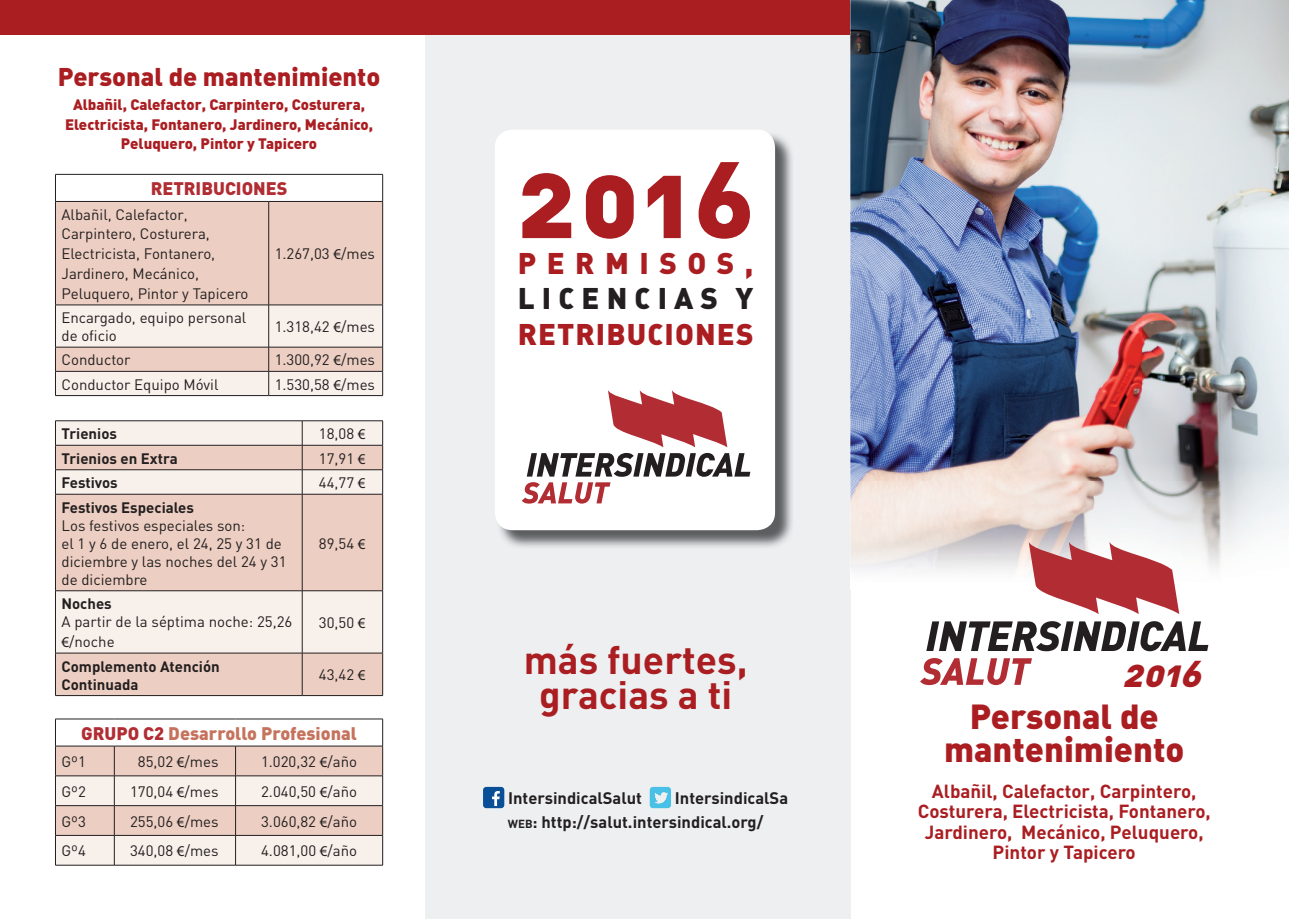
<style>
.page{position:relative;width:1289px;height:919px;background:#fff}
.page>*{position:absolute;margin:0;border:0;box-sizing:border-box;transform-origin:0 0}
.t1{font:104.25px "DIN Black Alternate";color:#aa1d21}
.t2{font:700 39px/34.8px "DIN";color:#aa1d21;text-align:center}
.t3{font:italic 36px "DIN Black Alternate";color:#aa1d21}
.t4{font:34.35px/32.8px "DIN Black Alternate";color:#aa1d21;text-align:center}
.t5{font:29.55px "DIN Black Alternate";letter-spacing:.035em;color:#aa1d21}
.t6{font:29.55px "DIN Black Alternate";letter-spacing:.24em;color:#231f20}
.t7{font:29.55px "DIN Black Alternate";letter-spacing:.355em;color:#aa1d21}
.t8{font:25.35px "DIN Black Alternate";color:#aa1d21}
.t9{font:700 18.75px/20.4px "DIN";color:#aa1d21;text-align:center}
.t10{font:900 18px "DIN";color:#c6735d}
.t11{font:900 18px "DIN";color:#b12d33}
.t12{font:700 16.5px/24.3px "DIN";color:#231f20}
.t13{font:15px/19.8px "DIN";color:#231f20}
.t14{font:900 15px/19.8px "DIN";color:#aa1d21;text-align:center}
.t15{font:700 15px/18px "DIN";color:#231f20}
.s1{font-family:"Myriad Pro"}
.s2{color:#b12d33}
.s3{font-size:11.55px}
</style>
<div class="page">
<div style="left:425px;top:0;width:425px;height:918px;background:#edeff0"></div>
<div style="left:0;top:0;width:850px;height:34px;background:#aa1d21"></div>
<img style="left:850px;top:0;width:438px;height:571px">
<svg style="left:920px;top:658px;width:111px;height:27px"></svg>
<svg style="left:926px;top:621px;width:282px;height:30px"></svg>
<svg style="left:1028px;top:541px;width:151px;height:73px"></svg>
<div style="left:56px;top:202px;width:326px;height:102px;background:#eccec2"></div>
<hr style="left:55px;top:174px;width:214px;height:1px;background:#231f20">
<svg style="left:55px;top:174px;width:1px;height:27px"></svg>
<hr style="left:269px;top:174px;width:114px;height:1px;background:#231f20">
<svg style="left:382px;top:174px;width:1px;height:27px"></svg>
<hr style="left:55px;top:201px;width:214px;height:1px;background:#231f20">
<hr style="left:55px;top:202px;width:1px;height:103px;background:#231f20">
<hr style="left:269px;top:201px;width:114px;height:1px;background:#231f20">
<hr style="left:268px;top:202px;width:1px;height:103px;background:#231f20">
<hr style="left:382px;top:202px;width:1px;height:103px;background:#231f20">
<hr style="left:55px;top:304px;width:214px;height:1px;background:#231f20">
<hr style="left:269px;top:304px;width:114px;height:1px;background:#231f20">
<svg style="left:55px;top:305px;width:328px;height:90px;background:#eddfd9"></svg>
<hr style="left:55px;top:395px;width:214px;height:1px;background:#231f20">
<hr style="left:269px;top:395px;width:114px;height:1px;background:#231f20">
<svg style="left:56px;top:421px;width:326px;height:24px;background:#f3ebe6"></svg>
<svg style="left:56px;top:446px;width:326px;height:249px;background:#eed8cf"></svg>
<hr style="left:55px;top:420px;width:247px;height:1px;background:#231f20">
<hr style="left:302px;top:420px;width:81px;height:1px;background:#231f20">
<hr style="left:55px;top:445px;width:247px;height:1px;background:#231f20">
<hr style="left:302px;top:445px;width:81px;height:1px;background:#231f20">
<hr style="left:55px;top:469px;width:247px;height:1px;background:#231f20">
<svg style="left:55px;top:421px;width:1px;height:73px"></svg>
<hr style="left:302px;top:469px;width:81px;height:1px;background:#231f20">
<svg style="left:302px;top:421px;width:1px;height:73px"></svg>
<svg style="left:382px;top:421px;width:1px;height:73px"></svg>
<hr style="left:55px;top:494px;width:247px;height:1px;background:#231f20">
<hr style="left:55px;top:494px;width:1px;height:96px;background:#231f20">
<hr style="left:302px;top:494px;width:81px;height:1px;background:#231f20">
<hr style="left:302px;top:494px;width:1px;height:96px;background:#231f20">
<hr style="left:382px;top:494px;width:1px;height:96px;background:#231f20">
<hr style="left:55px;top:590px;width:247px;height:1px;background:#231f20">
<hr style="left:55px;top:591px;width:1px;height:61px;background:#231f20">
<hr style="left:302px;top:590px;width:81px;height:1px;background:#231f20">
<hr style="left:302px;top:591px;width:1px;height:61px;background:#231f20">
<hr style="left:382px;top:591px;width:1px;height:61px;background:#231f20">
<hr style="left:55px;top:652px;width:247px;height:1px;background:#231f20">
<hr style="left:55px;top:653px;width:1px;height:42px;background:#231f20">
<hr style="left:302px;top:652px;width:81px;height:1px;background:#231f20">
<hr style="left:302px;top:653px;width:1px;height:42px;background:#231f20">
<hr style="left:382px;top:653px;width:1px;height:42px;background:#231f20">
<hr style="left:55px;top:695px;width:247px;height:1px;background:#231f20">
<hr style="left:302px;top:695px;width:81px;height:1px;background:#231f20">
<hr style="left:55px;top:718px;width:59px;height:1px;background:#231f20">
<hr style="left:114px;top:718px;width:121px;height:1px;background:#231f20">
<hr style="left:235px;top:718px;width:148px;height:1px;background:#231f20">
<svg style="left:55px;top:719px;width:328px;height:145px"></svg>
<hr style="left:55px;top:864px;width:59px;height:1px;background:#231f20">
<hr style="left:114px;top:864px;width:121px;height:1px;background:#231f20">
<hr style="left:235px;top:864px;width:148px;height:1px;background:#231f20">
<div style="left:483px;top:786px;width:21px;height:22px;background:#094f97;border-radius:3px"></div>
<svg style="left:492px;top:791px;width:8px;height:15px"></svg>
<svg style="left:649px;top:786px;width:22px;height:22px"></svg>
<img style="left:497px;top:132px;width:295px;height:415px">
<div style="left:495px;top:130px;width:280px;height:400px;background:#fff;border-radius:18px"></div>
<svg style="left:522px;top:453px;width:228px;height:50px"></svg>
<svg style="left:608px;top:390px;width:119px;height:57px"></svg>
<h3 class="t8" style="left:58px;top:60px;width:324px">Personal de mantenimiento</h3>
<p class="t14" style="left:65px;top:94px;width:309px">Albañil, Calefactor, Carpintero, Costurera,<br>Electricista, Fontanero, Jardinero, Mecánico,<br>Peluquero, Pintor y Tapicero</p>
<p class="t11" style="left:151px;top:177px;width:138px">RETRIBUCIONES</p>
<p class="t13" style="left:61px;top:204px;width:188px">Albañil, Calefactor,<br>Carpintero, Costurera,<br>Electricista, Fontanero,<br>Jardinero, Mecánico,<br>Peluquero, Pintor y Tapicero</p>
<p class="t13" style="left:275px;top:244px;width:102px">1.267,03 <span class="s1">€</span>/mes</p>
<p class="t13" style="left:61px;top:308px;width:186px;line-height:18px">Encargado, equipo personal de oficio</p>
<p class="t13" style="left:275px;top:316px;width:102px">1.318,42 <span class="s1">€</span>/mes</p>
<p class="t13" style="left:61px;top:350px;width:71px">Conductor</p>
<p class="t13" style="left:275px;top:350px;width:102px">1.300,92 <span class="s1">€</span>/mes</p>
<p class="t13" style="left:61px;top:374px;width:159px">Conductor Equipo Móvil</p>
<p class="t13" style="left:275px;top:374px;width:102px">1.530,58 <span class="s1">€</span>/mes</p>
<p class="t15" style="left:61px;top:424px;width:57px">Trienios</p>
<p class="t13" style="left:319px;top:423px;width:48px">18,08 <span class="s1">€</span></p>
<p class="t15" style="left:61px;top:448px;width:118px">Trienios en Extra</p>
<p class="t13" style="left:319px;top:448px;width:48px">17,91 <span class="s1">€</span></p>
<p class="t15" style="left:61px;top:473px;width:58px">Festivos</p>
<p class="t13" style="left:319px;top:472px;width:48px">44,77 <span class="s1">€</span></p>
<p class="t15" style="left:61px;top:497px;width:134px">Festivos Especiales</p>
<p class="t13" style="left:61px;top:516px;width:226px;line-height:18px">Los festivos especiales son:<br>el 1 y 6 de enero, el 24, 25 y 31 de diciembre y las noches del 24 y 31 de diciembre</p>
<p class="t13" style="left:319px;top:533px;width:48px">89,54 <span class="s1">€</span></p>
<p class="t15" style="left:61px;top:594px;width:52px">Noches</p>
<p class="t13" style="left:61px;top:611px;width:232px">A partir de la séptima noche: 25,26 <span class="s1">€</span>/noche</p>
<p class="t13" style="left:319px;top:612px;width:48px">30,50 <span class="s1">€</span></p>
<p class="t15" style="left:61px;top:656px;width:160px">Complemento Atención<br>Continuada</p>
<p class="t13" style="left:319px;top:664px;width:48px">43,42 <span class="s1">€</span></p>
<p class="t10" style="left:81px;top:721px;width:277px"><span class="s2">GRUPO C2</span> Desarrollo Profesional</p>
<p class="t13" style="left:61px;top:751px;width:26px">Gº1</p>
<p class="t13" style="left:138px;top:751px;width:82px">85,02 <span class="s1">€</span>/mes</p>
<p class="t13" style="left:261px;top:751px;width:98px">1.020,32 <span class="s1">€</span>/año</p>
<p class="t13" style="left:61px;top:781px;width:26px">Gº2</p>
<p class="t13" style="left:130px;top:781px;width:90px">170,04 <span class="s1">€</span>/mes</p>
<p class="t13" style="left:261px;top:781px;width:98px">2.040,50 <span class="s1">€</span>/año</p>
<p class="t13" style="left:61px;top:811px;width:26px">Gº3</p>
<p class="t13" style="left:130px;top:811px;width:90px">255,06 <span class="s1">€</span>/mes</p>
<p class="t13" style="left:261px;top:811px;width:98px">3.060,82 <span class="s1">€</span>/año</p>
<p class="t13" style="left:62px;top:840px;width:26px">Gº4</p>
<p class="t13" style="left:130px;top:840px;width:90px">340,08 <span class="s1">€</span>/mes</p>
<p class="t13" style="left:261px;top:840px;width:98px">4.081,00 <span class="s1">€</span>/año</p>
<h1 class="t1" style="left:517px;top:130px;width:237px">2016</h1>
<h3 class="t7" style="left:517px;top:243px;width:237px">PERMISOS,</h3>
<h3 class="t6" style="left:517px;top:278px;width:237px">LICENCIAS Y</h3>
<h3 class="t5" style="left:517px;top:314px;width:237px">RETRIBUCIONES</h3>
<h2 class="t2" style="left:523px;top:641px;width:225px">más fuertes, gracias a ti</h2>
<p class="t12" style="left:508px;top:784px;width:282px;text-indent:167px">IntersindicalSa<br><span class="s3">WEB</span>: http://salut.intersindical.org/</p>
<p class="t12" style="left:508px;top:784px;width:135px">IntersindicalSalut</p>
<h3 class="t3" style="left:1122px;top:649px;width:90px">2016</h3>
<h3 class="t4" style="left:944px;top:698px;width:242px">Personal de mantenimiento</h3>
<p class="t9" style="left:917px;top:780px;width:294px">Albañil, Calefactor, Carpintero,<br>Costurera, Electricista, Fontanero,<br>Jardinero, Mecánico, Peluquero,<br>Pintor y Tapicero</p>
</div>
